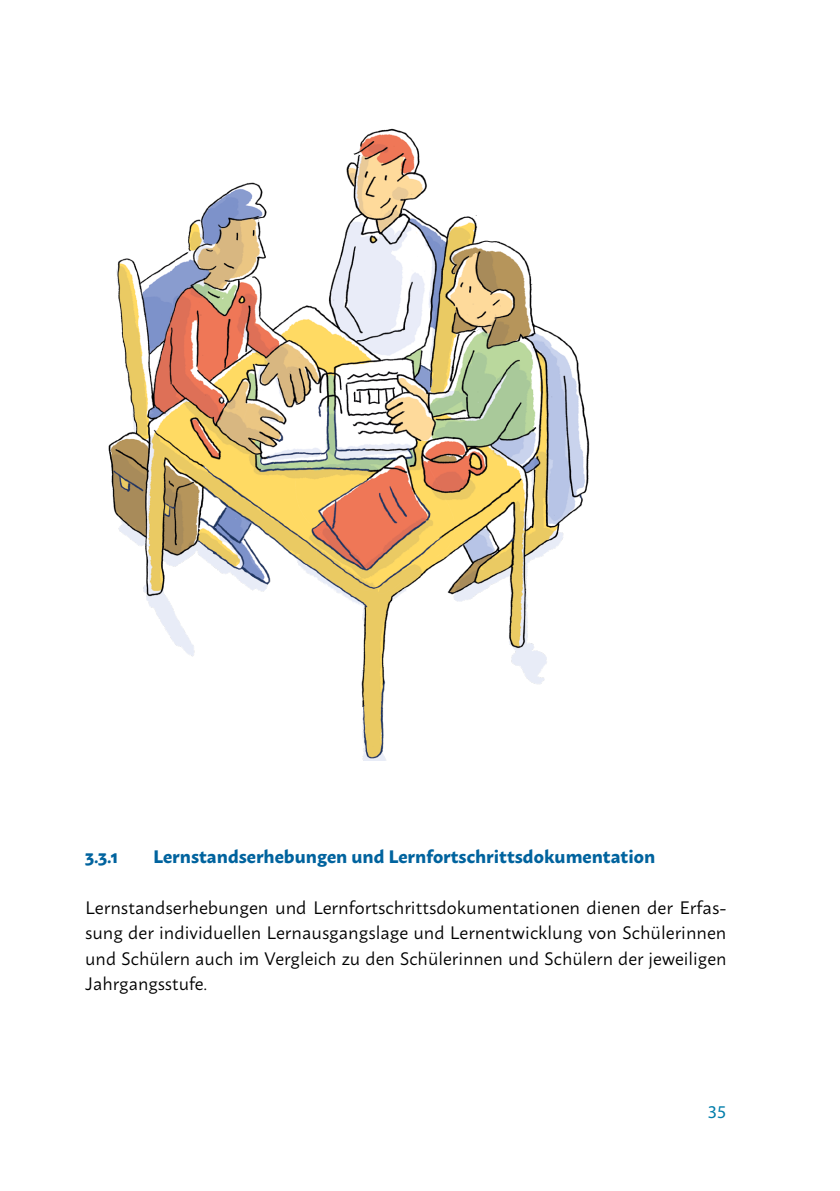
<style>
.page{position:relative;width:840px;height:1191px;background:#fff}
.page>*{position:absolute;margin:0;border:0;box-sizing:border-box;transform-origin:0 0}
.Text_Absatz{font:18px/25.6px "Macho";color:#000;text-align:justify}
.t1{font:700 18px "Macho";color:#00639e}
.t2{font:18px "Myriad Pro";color:#007daa}
</style>
<div class="page">
<img style="left:108px;top:128px;width:482px;height:632px">
<p class="t1" style="left:85px;top:840px;width:34px">3.3.1</p>
<p class="t1" style="left:153px;top:840px;width:503px">Lernstandserhebungen und Lernfortschrittsdokumentation</p>
<p class="Text_Absatz" style="left:85px;top:892px;width:642px">Lernstandserhebungen und Lernfortschrittsdokumentationen dienen der Erfas&shy;sung der individuellen Lernausgangslage und Lernentwicklung von Schülerinnen und Schülern auch im Vergleich zu den Schülerinnen und Schülern der jeweiligen Jahrgangsstufe.</p>
<p class="t2" style="left:707px;top:1100px;width:20px">35</p>
</div>
